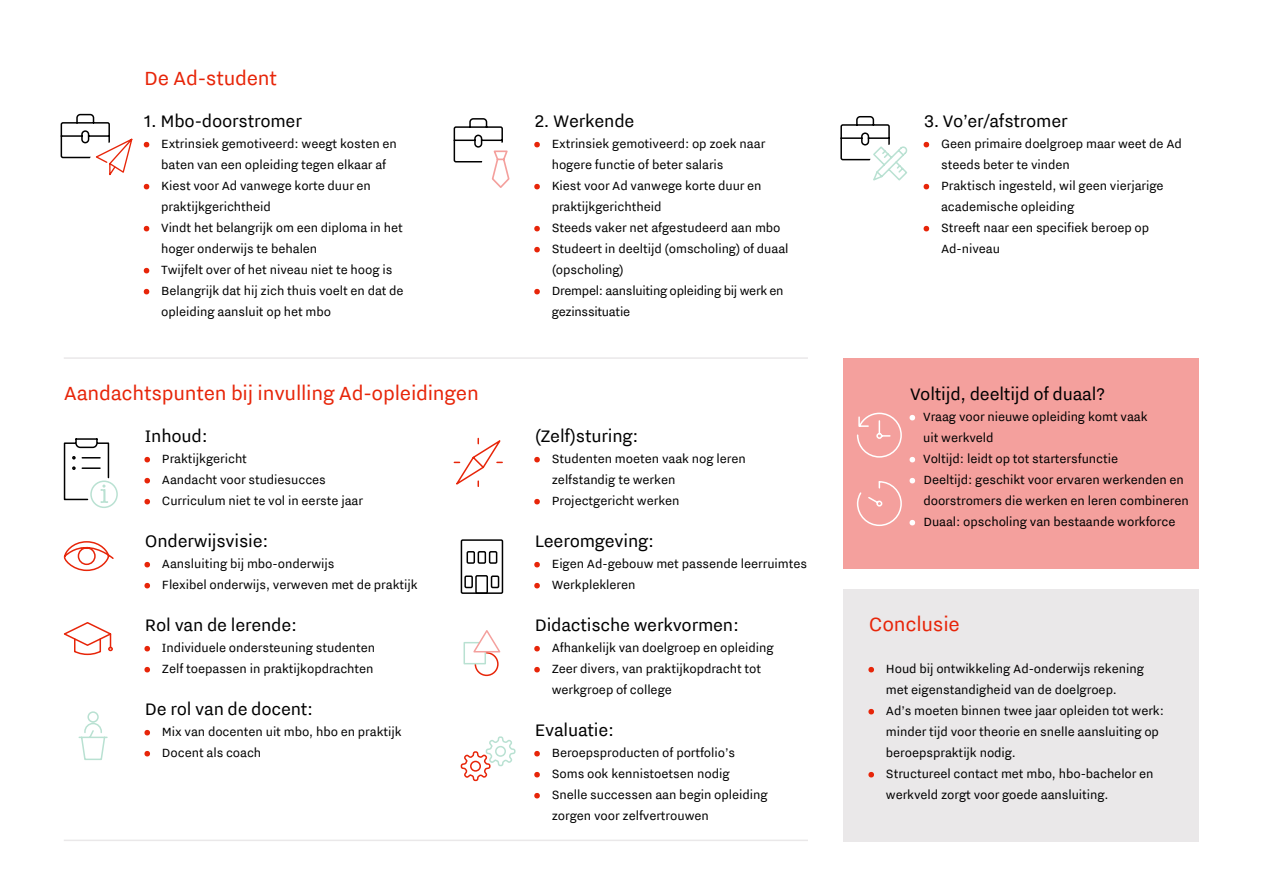
<style>
.page{position:relative;width:1263px;height:893px;background:#fff}
.page>*{position:absolute;margin:0;border:0;box-sizing:border-box;transform-origin:0 0}
.H3_Tussenkopje_rood{font:24px "Nitti Grotesk";letter-spacing:-.01em;color:#e72509}
.H3_Tussenkopje_zwart{font:21px "Nitti Grotesk";letter-spacing:-.01em;color:#000}
.Body_tekst_10pt{font:15px/21px "Nitti Grotesk";letter-spacing:-.005em;color:#000}
.s1{color:#e72509}
.s2{color:#fff}
</style>
<div class="page">
<div style="left:843px;top:358px;width:356px;height:210px;background:#f4a09d"></div>
<div style="left:843px;top:589px;width:356px;height:252px;background:#eae8e9"></div>
<svg style="left:63px;top:541px;width:51px;height:31px"></svg>
<svg style="left:460px;top:736px;width:56px;height:46px"></svg>
<div style="left:90px;top:480px;width:28px;height:28px;border:2px solid #b9e1d2;border-radius:50%"></div>
<svg style="left:63px;top:438px;width:47px;height:65px"></svg>
<svg style="left:453px;top:437px;width:50px;height:50px"></svg>
<svg style="left:463px;top:630px;width:38px;height:47px"></svg>
<svg style="left:63px;top:622px;width:50px;height:34px"></svg>
<svg style="left:78px;top:711px;width:30px;height:49px"></svg>
<div style="left:461px;top:539px;width:42px;height:55px;border:2px solid #000"></div>
<div style="left:475px;top:575px;width:13px;height:19px;border:2px solid #000"></div>
<div style="left:478px;top:551px;width:8px;height:13px;border:2px solid #000"></div>
<div style="left:466px;top:551px;width:9px;height:13px;border:2px solid #000"></div>
<div style="left:489px;top:551px;width:8px;height:13px;border:2px solid #000"></div>
<div style="left:491px;top:575px;width:8px;height:13px;border:2px solid #000"></div>
<div style="left:464px;top:575px;width:9px;height:13px;border:2px solid #000"></div>
<svg style="left:857px;top:481px;width:45px;height:45px"></svg>
<svg style="left:857px;top:412px;width:45px;height:46px"></svg>
<hr style="left:64px;top:357px;width:744px;height:2px;background:#eae8e9">
<hr style="left:64px;top:840px;width:744px;height:1px;background:#eae8e9">
<svg style="left:60px;top:113px;width:73px;height:63px"></svg>
<svg style="left:453px;top:118px;width:57px;height:70px"></svg>
<svg style="left:840px;top:116px;width:68px;height:65px"></svg>
<p class="H3_Tussenkopje_rood" style="left:144px;top:64px;width:134px">De Ad-student</p>
<p class="H3_Tussenkopje_zwart" style="left:144px;top:109px;width:159px">1. Mbo-doorstromer</p>
<p class="Body_tekst_10pt" style="left:144px;top:133px;width:254px;text-align:center"><span class="s1">•</span> Extrinsiek gemotiveerd: weegt kosten en baten van een opleiding tegen elkaar af</p>
<p class="Body_tekst_10pt" style="left:161px;top:175px;width:211px;text-indent:-17px"><span class="s1">•</span> Kiest voor Ad vanwege korte duur en praktijkgerichtheid</p>
<p class="Body_tekst_10pt" style="left:161px;top:217px;width:243px;text-indent:-17px"><span class="s1">•</span> Vindt het belangrijk om een diploma in het hoger onderwijs te behalen</p>
<p class="Body_tekst_10pt" style="left:144px;top:259px;width:250px"><span class="s1">•</span> Twijfelt over of het niveau niet te hoog is</p>
<p class="Body_tekst_10pt" style="left:161px;top:280px;width:244px;text-indent:-17px"><span class="s1">•</span> Belangrijk dat hij zich thuis voelt en dat de opleiding aansluit op het mbo</p>
<p class="H3_Tussenkopje_rood" style="left:64px;top:379px;width:416px">Aandachtspunten bij invulling Ad-opleidingen</p>
<p class="H3_Tussenkopje_zwart" style="left:145px;top:424px;width:64px">Inhoud:</p>
<p class="Body_tekst_10pt" style="left:145px;top:448px;width:104px"><span class="s1">•</span> Praktijkgericht</p>
<p class="Body_tekst_10pt" style="left:145px;top:469px;width:183px"><span class="s1">•</span> Aandacht voor studiesucces</p>
<p class="Body_tekst_10pt" style="left:145px;top:490px;width:220px"><span class="s1">•</span> Curriculum niet te vol in eerste jaar</p>
<p class="H3_Tussenkopje_zwart" style="left:145px;top:529px;width:125px">Onderwijsvisie:</p>
<p class="Body_tekst_10pt" style="left:145px;top:553px;width:191px"><span class="s1">•</span> Aansluiting bij mbo-onderwijs</p>
<p class="Body_tekst_10pt" style="left:145px;top:574px;width:274px"><span class="s1">•</span> Flexibel onderwijs, verweven met de praktijk</p>
<p class="H3_Tussenkopje_zwart" style="left:145px;top:613px;width:154px">Rol van de lerende:</p>
<p class="Body_tekst_10pt" style="left:145px;top:637px;width:232px"><span class="s1">•</span> Individuele ondersteuning studenten</p>
<p class="Body_tekst_10pt" style="left:145px;top:658px;width:230px"><span class="s1">•</span> Zelf toepassen in praktijkopdrachten</p>
<p class="H3_Tussenkopje_zwart" style="left:145px;top:697px;width:170px">De rol van de docent:</p>
<p class="Body_tekst_10pt" style="left:145px;top:721px;width:258px"><span class="s1">•</span> Mix van docenten uit mbo, hbo en praktijk</p>
<p class="Body_tekst_10pt" style="left:145px;top:742px;width:118px"><span class="s1">•</span> Docent als coach</p>
<p class="H3_Tussenkopje_zwart" style="left:535px;top:109px;width:101px">2. Werkende</p>
<p class="Body_tekst_10pt" style="left:552px;top:133px;width:215px;text-indent:-17px"><span class="s1">•</span> Extrinsiek gemotiveerd: op zoek naar hogere functie of beter salaris</p>
<p class="Body_tekst_10pt" style="left:552px;top:175px;width:211px;text-indent:-17px"><span class="s1">•</span> Kiest voor Ad vanwege korte duur en praktijkgerichtheid</p>
<p class="Body_tekst_10pt" style="left:535px;top:217px;width:247px"><span class="s1">•</span> Steeds vaker net afgestudeerd aan mbo</p>
<p class="Body_tekst_10pt" style="left:552px;top:238px;width:238px;text-indent:-17px"><span class="s1">•</span> Studeert in deeltijd (omscholing) of duaal (opscholing)</p>
<p class="Body_tekst_10pt" style="left:552px;top:280px;width:233px;text-indent:-17px"><span class="s1">•</span> Drempel: aansluiting opleiding bij werk en gezinssituatie</p>
<p class="H3_Tussenkopje_zwart" style="left:535px;top:424px;width:105px">(Zelf)sturing:</p>
<p class="Body_tekst_10pt" style="left:552px;top:448px;width:196px;text-indent:-17px"><span class="s1">•</span> Studenten moeten vaak nog leren zelfstandig te werken</p>
<p class="Body_tekst_10pt" style="left:535px;top:490px;width:146px"><span class="s1">•</span> Projectgericht werken</p>
<p class="H3_Tussenkopje_zwart" style="left:535px;top:529px;width:121px">Leeromgeving:</p>
<p class="Body_tekst_10pt" style="left:535px;top:553px;width:274px"><span class="s1">•</span> Eigen Ad-gebouw met passende leerruimtes</p>
<p class="Body_tekst_10pt" style="left:535px;top:574px;width:102px"><span class="s1">•</span> Werkplekleren</p>
<p class="H3_Tussenkopje_zwart" style="left:535px;top:613px;width:206px">Didactische werkvormen:</p>
<p class="Body_tekst_10pt" style="left:535px;top:637px;width:240px"><span class="s1">•</span> Afhankelijk van doelgroep en opleiding</p>
<p class="Body_tekst_10pt" style="left:552px;top:658px;width:211px;text-indent:-17px"><span class="s1">•</span> Zeer divers, van praktijkopdracht tot werkgroep of college</p>
<p class="H3_Tussenkopje_zwart" style="left:535px;top:718px;width:81px">Evaluatie:</p>
<p class="Body_tekst_10pt" style="left:535px;top:742px;width:202px"><span class="s1">•</span> Beroepsproducten of portfolio’s</p>
<p class="Body_tekst_10pt" style="left:535px;top:763px;width:196px"><span class="s1">•</span> Soms ook kennistoetsen nodig</p>
<p class="Body_tekst_10pt" style="left:552px;top:784px;width:217px;text-indent:-17px"><span class="s1">•</span> Snelle successen aan begin opleiding zorgen voor zelfvertrouwen</p>
<p class="H3_Tussenkopje_zwart" style="left:924px;top:109px;width:145px">3. Vo’er/afstromer</p>
<p class="Body_tekst_10pt" style="left:941px;top:133px;width:242px;text-indent:-17px"><span class="s1">•</span> Geen primaire doelgroep maar weet de Ad steeds beter te vinden</p>
<p class="Body_tekst_10pt" style="left:941px;top:175px;width:224px;text-indent:-17px"><span class="s1">•</span> Praktisch ingesteld, wil geen vierjarige academische opleiding</p>
<p class="Body_tekst_10pt" style="left:941px;top:217px;width:210px;text-indent:-17px"><span class="s1">•</span> Streeft naar een specifiek beroep op<br>Ad-niveau</p>
<p class="H3_Tussenkopje_zwart" style="left:910px;top:382px;width:196px">Voltijd, deeltijd of duaal?</p>
<p class="Body_tekst_10pt" style="left:923px;top:406px;width:226px;text-indent:-13px"><span class="s2">•</span> Vraag voor nieuwe opleiding komt vaak uit werkveld</p>
<p class="Body_tekst_10pt" style="left:910px;top:448px;width:210px"><span class="s2">•</span> Voltijd: leidt op tot startersfunctie</p>
<p class="Body_tekst_10pt" style="left:923px;top:469px;width:267px;text-indent:-13px"><span class="s2">•</span> Deeltijd: geschikt voor ervaren werkenden en doorstromers die werken en leren combineren</p>
<p class="Body_tekst_10pt" style="left:910px;top:511px;width:267px"><span class="s2">•</span> Duaal: opscholing van bestaande workforce</p>
<p class="H3_Tussenkopje_rood" style="left:869px;top:610px;width:93px">Conclusie</p>
<p class="Body_tekst_10pt" style="left:886px;top:658px;width:259px;text-indent:-17px"><span class="s1">•</span> Houd bij ontwikkeling Ad-onderwijs rekening met eigenstandigheid van de doelgroep.</p>
<p class="Body_tekst_10pt" style="left:886px;top:700px;width:280px;text-indent:-17px"><span class="s1">•</span> Ad’s moeten binnen twee jaar opleiden tot werk: minder tijd voor theorie en snelle aansluiting op beroepspraktijk nodig.</p>
<p class="Body_tekst_10pt" style="left:886px;top:763px;width:269px;text-indent:-17px"><span class="s1">•</span> Structureel contact met mbo, hbo-bachelor en werkveld zorgt voor goede aansluiting.</p>
</div>
